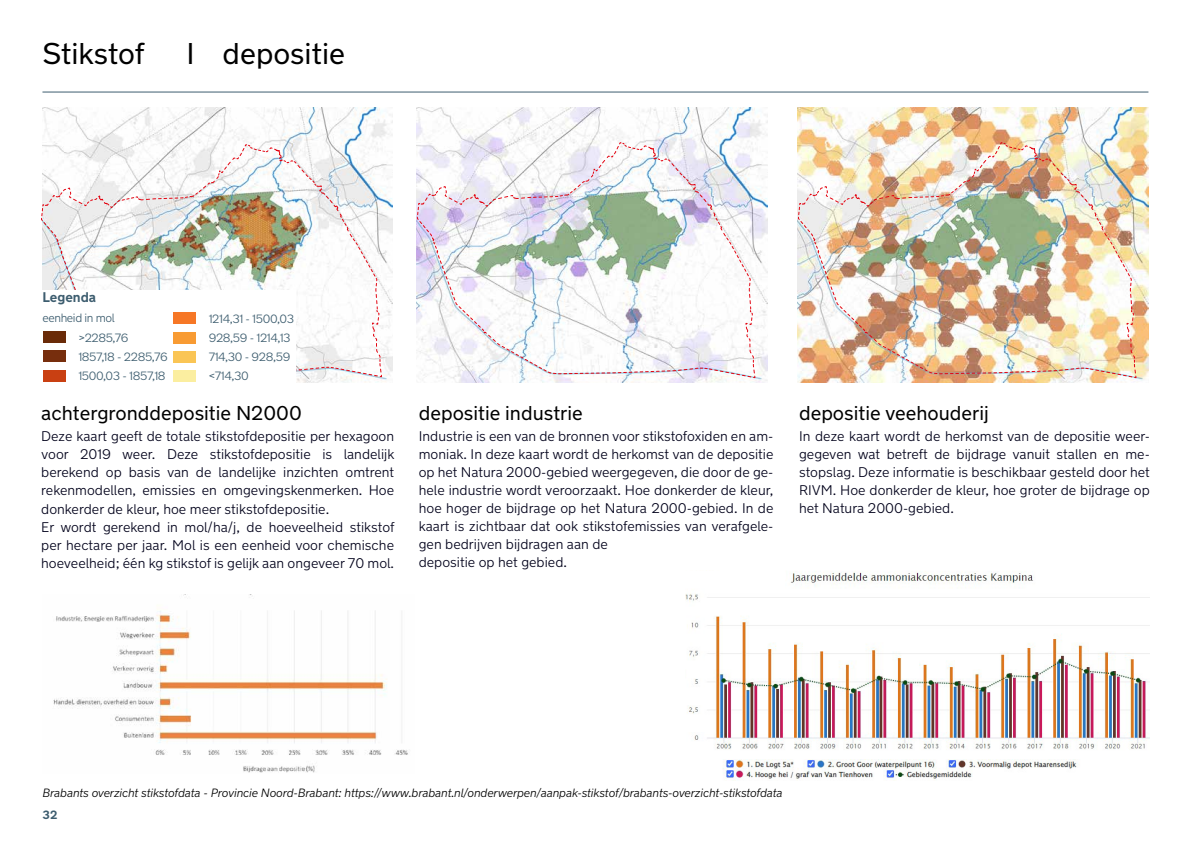
<style>
.page{position:relative;width:1191px;height:842px;background:#fff}
.page>*{position:absolute;margin:0;border:0;box-sizing:border-box;transform-origin:0 0}
.t1{font:30px "New Transport";color:#000}
.t2{font:20px "New Transport";color:#000}
.t3{font:300 14px/18px "New Transport";color:#00011a}
.t4{font:700 14px "New Transport";color:#3d5d6f}
.t5{font:italic 300 12px "New Transport";letter-spacing:-.01em;color:#000}
.t6{font:300 12px/19.3px "New Transport";letter-spacing:-.03em;color:#3d5d6f}
.t7{font:700 12px "New Transport";color:#3d5d6f}
</style>
<div class="page">
<hr style="left:42px;top:92px;width:1106px;height:1px;background:#3d5d6f">
<img style="left:42px;top:107px;width:351px;height:276px">
<img style="left:41px;top:144px;width:341px;height:233px">
<img style="left:416px;top:107px;width:351px;height:276px">
<svg style="left:416px;top:142px;width:339px;height:236px"></svg>
<img style="left:797px;top:107px;width:351px;height:276px">
<img style="left:797px;top:142px;width:339px;height:236px">
<div style="left:40px;top:290px;width:256px;height:95px;background:#fff"></div>
<div style="left:43px;top:331px;width:23px;height:12px;background:#6a2b08"></div>
<div style="left:43px;top:370px;width:23px;height:11px;background:#c94012"></div>
<div style="left:43px;top:351px;width:23px;height:11px;background:#772e0d"></div>
<div style="left:173px;top:313px;width:23px;height:11px;background:#f67726"></div>
<div style="left:173px;top:351px;width:23px;height:12px;background:#fac555"></div>
<div style="left:173px;top:332px;width:23px;height:11px;background:#f89b33"></div>
<div style="left:173px;top:370px;width:23px;height:12px;background:#fbeea0"></div>
<img style="left:53px;top:595px;width:355px;height:178px">
<img style="left:686px;top:571px;width:463px;height:209px">
<h1 class="t1" style="left:43px;top:35px;width:104px">Stikstof</h1>
<h1 class="t1" style="left:187px;top:35px;width:160px">I depositie</h1>
<p class="t4" style="left:42px;top:288px;width:55px">Legenda</p>
<p class="t6" style="left:78px;top:308px;width:91px;text-indent:-36px">eenheid in mol &gt;2285,76<br>1857,18 - 2285,76<br>1500,03 - 1857,18</p>
<p class="t6" style="left:209px;top:309px;width:87px;line-height:19px">1214,31 - 1500,03<br>928,59 - 1214,13<br>714,30 - 928,59 &lt;714,30</p>
<h2 class="t2" style="left:41px;top:401px;width:262px">achtergronddepositie N2000</h2>
<h2 class="t2" style="left:419px;top:401px;width:165px">depositie industrie</h2>
<h2 class="t2" style="left:799px;top:401px;width:191px">depositie veehouderij</h2>
<p class="t3" style="left:419px;top:427px;width:356px">Industrie is een van de bronnen voor stikstofoxiden en am&shy;moniak. In deze kaart wordt de herkomst van de depositie op het Natura 2000-gebied weergegeven, die door de ge&shy;hele industrie wordt veroorzaakt. Hoe donkerder de kleur, hoe hoger de bijdrage op het Natura 2000-gebied. In de kaart is zichtbaar dat ook stikstofemissies van verafgele&shy;gen bedrijven bijdragen aan de<br>depositie op het gebied.</p>
<p class="t3" style="left:799px;top:427px;width:352px;text-align:justify">In deze kaart wordt de herkomst van de depositie weer&shy;gegeven wat betreft de bijdrage vanuit stallen en me&shy;stopslag. Deze informatie is beschikbaar gesteld door het RIVM. Hoe donkerder de kleur, hoe groter de bijdrage op het Natura 2000-gebied.</p>
<p class="t3" style="left:41px;top:427px;width:355px">Deze kaart geeft de totale stikstofdepositie per hexagoon voor 2019 weer. Deze stikstofdepositie is landelijk berekend op basis van de landelijke inzichten omtrent rekenmodellen, emissies en omgevingskenmerken. Hoe donkerder de kleur, hoe meer stikstofdepositie.<br>Er wordt gerekend in mol/ha/j, de hoeveelheid stikstof per hectare per jaar. Mol is een eenheid voor chemische hoeveelheid; één kg stikstof is gelijk aan ongeveer 70 mol.</p>
<p class="t5" style="left:42px;top:785px;width:741px">Brabants overzicht stikstofdata - Provincie Noord-Brabant: https://www.brabant.nl/onderwerpen/aanpak-stikstof/brabants-overzicht-stikstofdata</p>
<p class="t7" style="left:43px;top:807px;width:16px">32</p>
</div>
